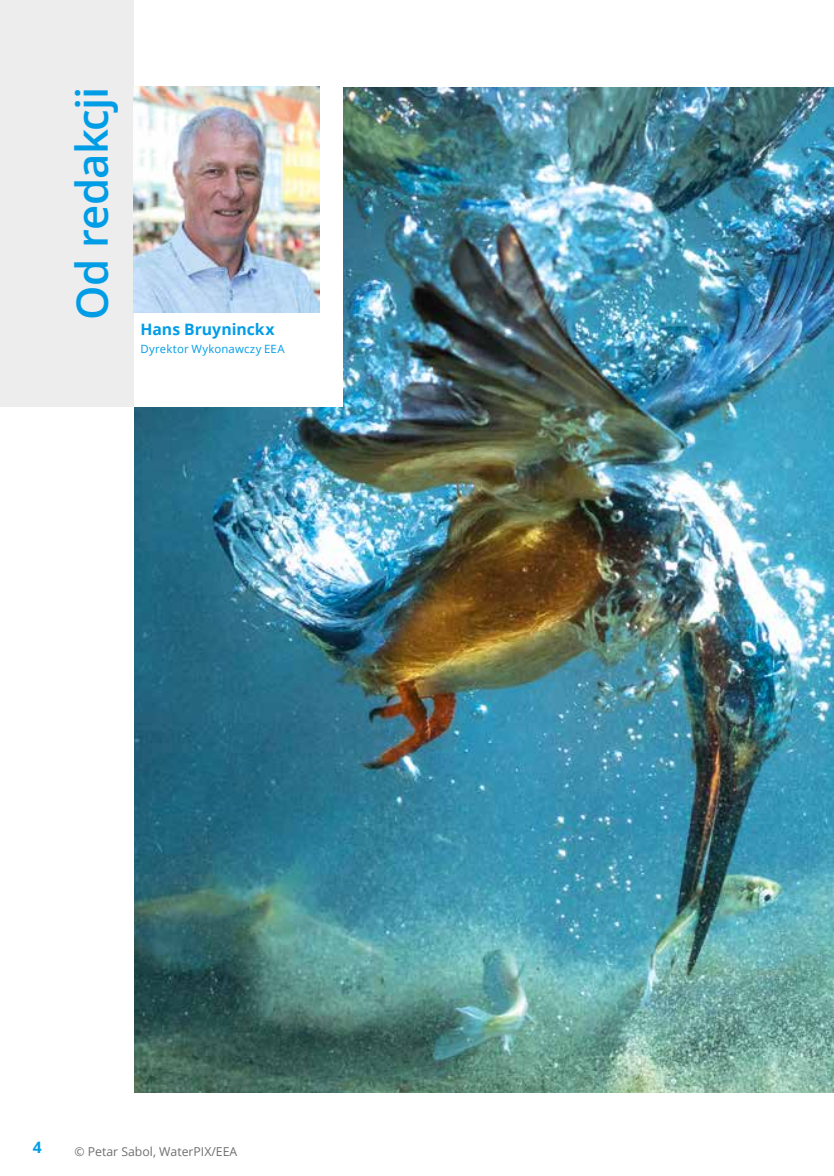
<style>
.page{position:relative;width:834px;height:1176px;background:#fff}
.page>*{position:absolute;margin:0;border:0;box-sizing:border-box;transform-origin:0 0}
.t1{font:600 43.75px "Open Sans";letter-spacing:-.02em;color:#009de7}
.t2{font:700 15.75px "Open Sans";color:#009de7}
.t3{font:12.25px "Open Sans";color:#706f6f}
.t4{font:11.38px "Open Sans";letter-spacing:.015em;color:#009de7}
</style>
<div class="page">
<img style="left:134px;top:87px;width:699px;height:1005px">
<div style="left:0;top:0;width:342px;height:406px;background:#fff"></div>
<div style="left:0;top:0;width:134px;height:406px;background:#ededed"></div>
<img style="left:134px;top:87px;width:185px;height:225px">
<h1 class="t1" style="left:62px;top:320px;width:234px;rotate:-90deg">Od redakcji</h1>
<p class="t2" style="left:140px;top:318px;width:135px">Hans Bruyninckx</p>
<p class="t4" style="left:140px;top:341px;width:146px">Dyrektor Wykonawczy EEA</p>
<p class="t2" style="left:33px;top:1136px;width:10px">4</p>
<p class="t3" style="left:74px;top:1143px;width:164px">© Petar Sabol, WaterPIX/EEA</p>
</div>
